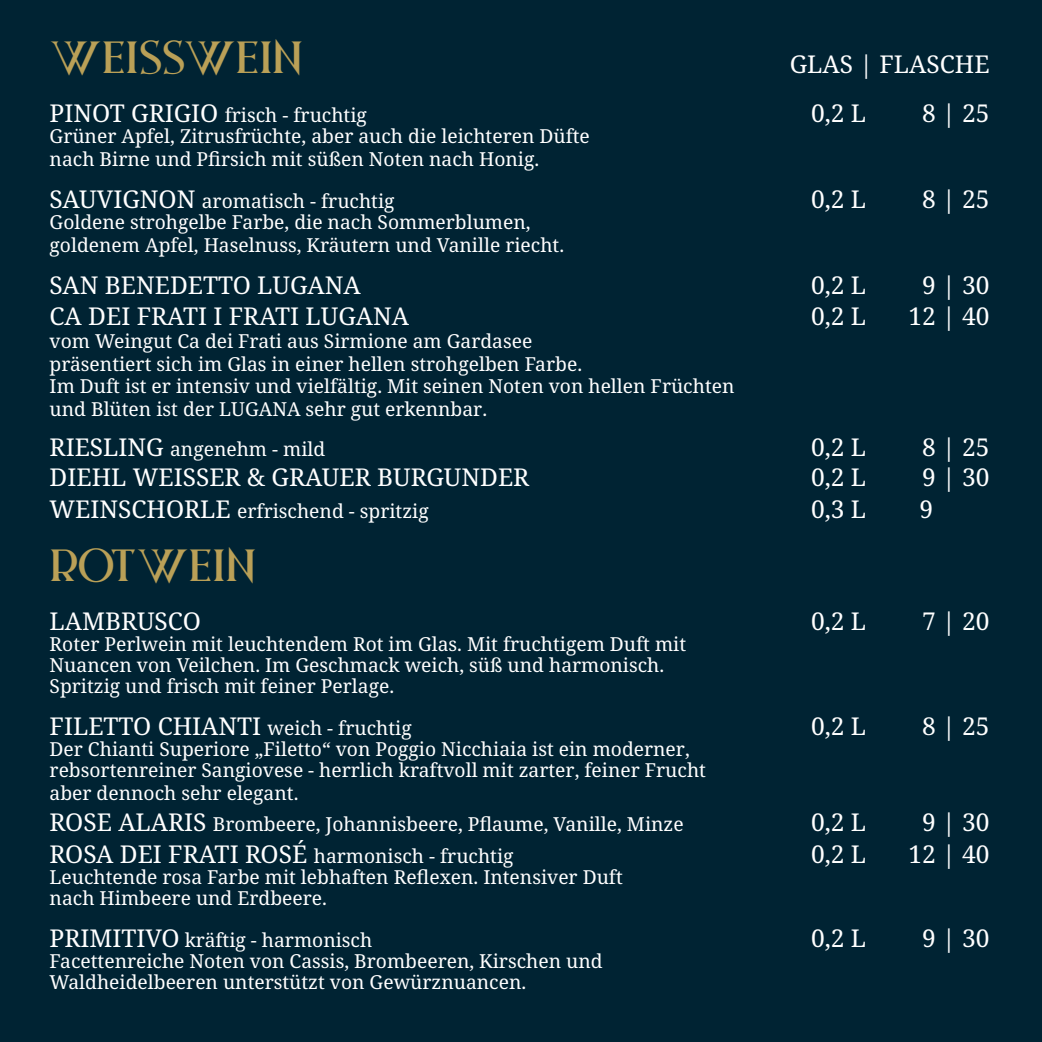
<style>
.page{position:relative;width:1042px;height:1042px;background:#002333}
.page>*{position:absolute;margin:0;border:0;box-sizing:border-box;transform-origin:0 0}
.t1{font:42px "Night Zone";letter-spacing:-.01em;color:#baa057}
.t2{font:24.5px "Noto Serif";color:#fff}
.t3{font:19.25px/22.8px "Noto Serif";color:#fff}
.s1{font-size:24.5px}
.s2{font-size:19.25px}
</style>
<div class="page">
<p class="t1" style="left:50px;top:30px;width:255px">WEISSWEIN</p>
<p class="t2" style="left:790px;top:47px;width:201px">GLAS | FLASCHE</p>
<p class="t3" style="left:50px;top:104px;width:319px"><span class="s1">PINOT GRIGIO</span> frisch - fruchtig</p>
<p class="t2" style="left:811px;top:96px;width:57px">0,2 L</p>
<p class="t2" style="left:922px;top:96px;width:69px">8 | 25</p>
<p class="t3" style="left:50px;top:125px;width:542px">Grüner Apfel, Zitrusfrüchte, aber auch die leichteren Düfte nach Birne und Pfirsich mit süßen Noten nach Honig.</p>
<p class="t3" style="left:50px;top:190px;width:346px"><span class="s1">SAUVIGNON</span> aromatisch - fruchtig</p>
<p class="t2" style="left:811px;top:182px;width:57px">0,2 L</p>
<p class="t2" style="left:922px;top:182px;width:69px">8 | 25</p>
<p class="t3" style="left:50px;top:211px;width:516px">Goldene strohgelbe Farbe, die nach Sommerblumen, goldenem Apfel, Haselnuss, Kräutern und Vanille riecht.</p>
<p class="t2" style="left:50px;top:268px;width:313px">SAN BENEDETTO LUGANA</p>
<p class="t2" style="left:811px;top:268px;width:57px">0,2 L</p>
<p class="t2" style="left:922px;top:268px;width:69px">9 | 30</p>
<p class="t2" style="left:50px;top:299px;width:361px">CA DEI FRATI I FRATI LUGANA</p>
<p class="t2" style="left:811px;top:299px;width:57px">0,2 L</p>
<p class="t2" style="left:908px;top:299px;width:83px">12 | 40</p>
<p class="t3" style="left:50px;top:330px;width:686px">vom Weingut Ca dei Frati aus Sirmione am Gardasee<br>präsentiert sich im Glas in einer hellen strohgelben Farbe.<br>Im Duft ist er intensiv und vielfältig. Mit seinen Noten von hellen Früchten und Blüten ist der LUGANA sehr gut erkennbar.</p>
<p class="t3" style="left:50px;top:439px;width:277px"><span class="s1">RIESLING</span> angenehm - mild</p>
<p class="t2" style="left:811px;top:431px;width:57px">0,2 L</p>
<p class="t2" style="left:922px;top:431px;width:69px">8 | 25</p>
<p class="t2" style="left:50px;top:460px;width:481px">DIEHL WEISSER &amp; GRAUER BURGUNDER</p>
<p class="t2" style="left:811px;top:460px;width:57px">0,2 L</p>
<p class="t2" style="left:922px;top:460px;width:69px">9 | 30</p>
<p class="t3" style="left:50px;top:500px;width:380px"><span class="s1">WEINSCHORLE</span> erfrischend - spritzig</p>
<p class="t2" style="left:811px;top:492px;width:57px">0,3 L</p>
<p class="t2" style="left:919px;top:492px;width:15px">9</p>
<p class="t1" style="left:50px;top:537px;width:208px">ROTWEIN</p>
<p class="t2" style="left:50px;top:604px;width:153px">LAMBRUSCO</p>
<p class="t2" style="left:811px;top:604px;width:57px">0,2 L</p>
<p class="t2" style="left:922px;top:604px;width:69px">7 | 20</p>
<p class="t3" style="left:50px;top:634px;width:638px;line-height:21px">Roter Perlwein mit leuchtendem Rot im Glas. Mit fruchtigem Duft mit<br>Nuancen von Veilchen. Im Geschmack weich, süß und harmonisch.<br>Spritzig und frisch mit feiner Perlage.</p>
<p class="t2" style="left:50px;top:709px;width:363px">FILETTO CHIANTI <span class="s2">weich - fruchtig</span></p>
<p class="t2" style="left:811px;top:709px;width:57px">0,2 L</p>
<p class="t2" style="left:922px;top:709px;width:69px">8 | 25</p>
<p class="t3" style="left:50px;top:738px;width:642px">Der Chianti Superiore „Filetto“ von Poggio Nicchiaia ist ein moderner,</p>
<p class="t3" style="left:50px;top:759px;width:658px">rebsortenreiner Sangiovese - herrlich kraftvoll mit zarter, feiner Frucht</p>
<p class="t3" style="left:50px;top:782px;width:250px">aber dennoch sehr elegant.</p>
<p class="t3" style="left:50px;top:813px;width:635px"><span class="s1">ROSE ALARIS</span> Brombeere, Johannisbeere, Pflaume, Vanille, Minze</p>
<p class="t2" style="left:811px;top:805px;width:57px">0,2 L</p>
<p class="t2" style="left:922px;top:805px;width:69px">9 | 30</p>
<p class="t3" style="left:50px;top:845px;width:465px"><span class="s1">ROSA DEI FRATI ROSÉ</span> harmonisch - fruchtig</p>
<p class="t2" style="left:811px;top:837px;width:57px">0,2 L</p>
<p class="t2" style="left:908px;top:837px;width:83px">12 | 40</p>
<p class="t3" style="left:50px;top:866px;width:575px">Leuchtende rosa Farbe mit lebhaften Reflexen. Intensiver Duft</p>
<p class="t3" style="left:50px;top:887px;width:279px">nach Himbeere und Erdbeere.</p>
<p class="t3" style="left:50px;top:929px;width:324px"><span class="s1">PRIMITIVO</span> kräftig - harmonisch</p>
<p class="t2" style="left:811px;top:921px;width:57px">0,2 L</p>
<p class="t2" style="left:922px;top:921px;width:69px">9 | 30</p>
<p class="t3" style="left:50px;top:950px;width:554px">Facettenreiche Noten von Cassis, Brombeeren, Kirschen und</p>
<p class="t3" style="left:50px;top:971px;width:478px">Waldheidelbeeren unterstützt von Gewürznuancen.</p>
</div>
